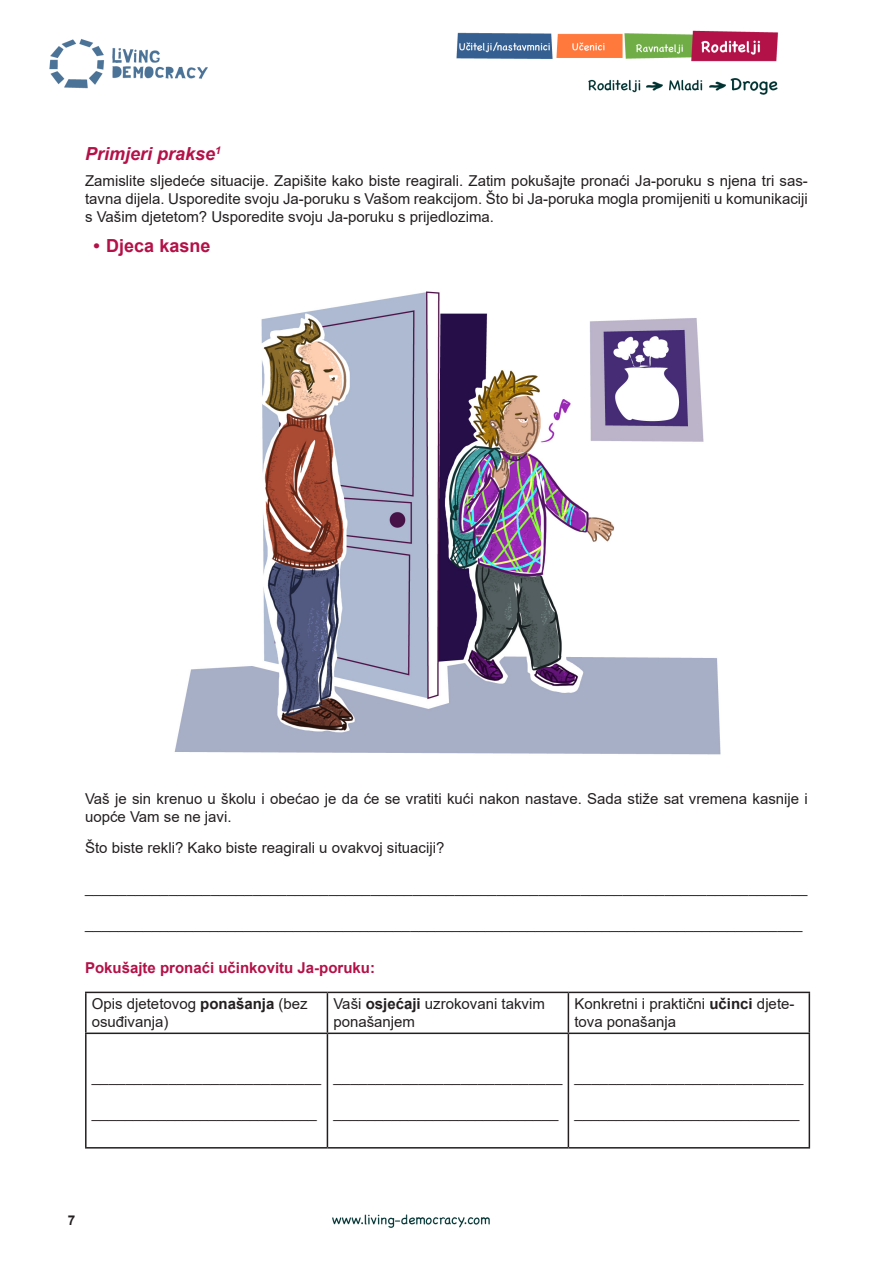
<style>
.page{position:relative;width:893px;height:1263px;background:#fff}
.page>*{position:absolute;margin:0;border:0;box-sizing:border-box;transform-origin:0 0}
.t1{font:italic 700 18px "Arial";color:#b41148}
.t2{font:700 18px "Arial";color:#b41148}
.t3{font:15px/18px "Arial";color:#231f20}
.t4{font:700 15px "Arial";color:#b41148}
.t5{font:700 13.5px "Arial";color:#231f20}
.s1{font-weight:700}
</style>
<div class="page">
<img style="left:49px;top:30px;width:762px;height:1198px">
<hr style="left:85px;top:992px;width:242px;height:1px;background:#231f20">
<hr style="left:85px;top:993px;width:2px;height:39px;background:#231f20">
<hr style="left:327px;top:992px;width:241px;height:1px;background:#231f20">
<hr style="left:327px;top:993px;width:1px;height:39px;background:#231f20">
<hr style="left:568px;top:992px;width:242px;height:1px;background:#231f20">
<hr style="left:568px;top:993px;width:1px;height:39px;background:#231f20">
<hr style="left:809px;top:993px;width:1px;height:39px;background:#231f20">
<hr style="left:85px;top:1032px;width:242px;height:2px;background:#231f20">
<hr style="left:85px;top:1034px;width:2px;height:113px;background:#231f20">
<hr style="left:327px;top:1032px;width:241px;height:2px;background:#231f20">
<hr style="left:327px;top:1034px;width:1px;height:113px;background:#231f20">
<hr style="left:568px;top:1032px;width:242px;height:2px;background:#231f20">
<hr style="left:568px;top:1034px;width:1px;height:113px;background:#231f20">
<hr style="left:809px;top:1034px;width:1px;height:113px;background:#231f20">
<hr style="left:85px;top:1147px;width:242px;height:1px;background:#231f20">
<hr style="left:327px;top:1147px;width:241px;height:1px;background:#231f20">
<hr style="left:568px;top:1147px;width:242px;height:1px;background:#231f20">
<img style="left:168px;top:285px;width:557px;height:478px">
<p class="t1" style="left:85px;top:141px;width:137px">Primjeri prakse<sup>1</sup></p>
<p class="t3" style="left:85px;top:172px;width:724px;text-align:justify">Zamislite sljedeće situacije. Zapišite kako biste reagirali. Zatim pokušajte pronaći Ja-poruku s njena tri sas&shy;tavna dijela. Usporedite svoju Ja-poruku s Vašom reakcijom. Što bi Ja-poruka mogla promijeniti u komunikaciji s Vašim djetetom? Usporedite svoju Ja-poruku s prijedlozima.</p>
<p class="t2" style="left:94px;top:232px;width:118px">• Djeca kasne</p>
<p class="t3" style="left:85px;top:790px;width:724px">Vaš je sin krenuo u školu i obećao je da će se vratiti kući nakon nastave. Sada stiže sat vremena kasnije i uopće Vam se ne javi.</p>
<p class="t3" style="left:85px;top:839px;width:361px">Što biste rekli? Kako biste reagirali u ovakvoj situaciji?</p>
<p class="t3" style="left:85px;top:879px;width:724px">______________________________________________________________________________________</p>
<p class="t3" style="left:85px;top:915px;width:719px">______________________________________________________________________________________</p>
<p class="t4" style="left:85px;top:957px;width:292px">Pokušajte pronaći učinkovitu Ja-poruku:</p>
<p class="t3" style="left:92px;top:995px;width:217px">Opis djetetovog <span class="s1">ponašanja</span> (bez osuđivanja)</p>
<p class="t3" style="left:333px;top:995px;width:213px">Vaši <span class="s1">osjećaji</span> uzrokovani takvim ponašanjem</p>
<p class="t3" style="left:574px;top:995px;width:222px">Konkretni i praktični <span class="s1">učinci</span> djete&shy;tova ponašanja</p>
<p class="t3" style="left:92px;top:1067px;width:231px">___________________________</p>
<p class="t3" style="left:92px;top:1103px;width:227px">___________________________</p>
<p class="t3" style="left:333px;top:1067px;width:231px">___________________________</p>
<p class="t3" style="left:333px;top:1103px;width:227px">___________________________</p>
<p class="t3" style="left:574px;top:1067px;width:231px">___________________________</p>
<p class="t3" style="left:574px;top:1103px;width:227px">___________________________</p>
<p class="t5" style="left:68px;top:1211px;width:9px">7</p>
</div>
